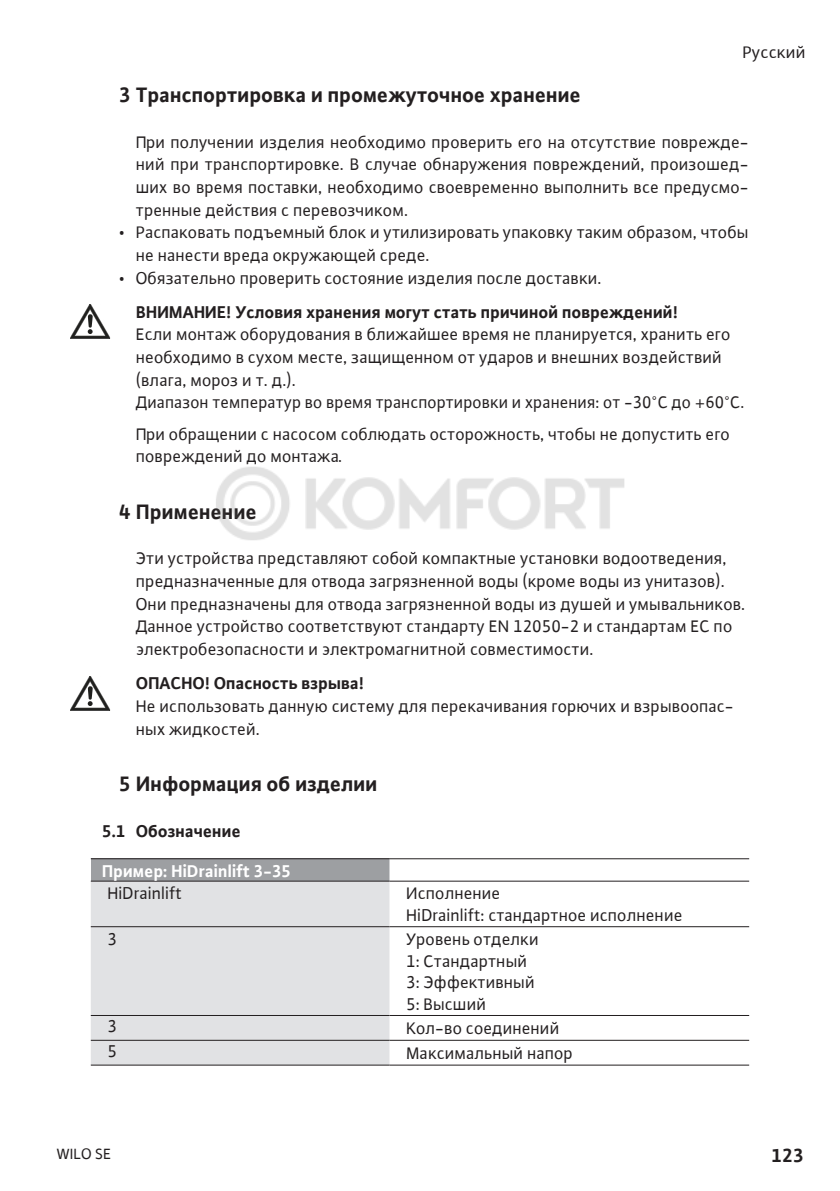
<style>
.page{position:relative;width:840px;height:1191px;background:#fff}
.page>*{position:absolute;margin:0;border:0;box-sizing:border-box;transform-origin:0 0}
.t1{font:700 22px "WILO Plus FM";color:#231f20}
.t2{font:700 20px "WILO Plus FM";color:#231f20}
.Text{font:18px/22.6px "WILO Plus Global";color:#231f20}
.Text-2{font:700 18px "WILO Plus FM";color:#231f20}
.Text-3{font:18px "WILO Plus Global";color:#231f20;scale:.96 1}
.t3{font:700 18px "WILO Plus FM";color:#fff}
.Headlines{font:700 18px "WILO Plus FM";color:#231f20}
.t4{font:16px "WILO Plus Global";color:#231f20}
</style>
<div class="page">
<div style="left:91px;top:858px;width:298px;height:23px;background:#9d9fa2"></div>
<svg style="left:389px;top:859px;width:359px;height:205px"></svg>
<div style="left:91px;top:881px;width:298px;height:183px;background:#e1e2e4"></div>
<hr style="left:389px;top:858px;width:359px;height:1px;background:#231f20">
<hr style="left:389px;top:880px;width:359px;height:1px;background:#231f20">
<hr style="left:91px;top:926px;width:298px;height:1px;background:#231f20">
<hr style="left:389px;top:926px;width:359px;height:1px;background:#231f20">
<hr style="left:91px;top:1015px;width:298px;height:1px;background:#231f20">
<hr style="left:389px;top:1015px;width:359px;height:1px;background:#231f20">
<hr style="left:91px;top:1039px;width:298px;height:1px;background:#231f20">
<hr style="left:389px;top:1039px;width:359px;height:1px;background:#231f20">
<hr style="left:91px;top:1064px;width:298px;height:1px;background:#231f20">
<hr style="left:389px;top:1064px;width:359px;height:1px;background:#231f20">
<hr style="left:91px;top:858px;width:298px;height:1px;background:#231f20">
<hr style="left:91px;top:880px;width:298px;height:1px;background:#231f20">
<img style="left:71px;top:304px;width:40px;height:34px">
<img style="left:71px;top:676px;width:40px;height:34px">
<img style="left:216px;top:467px;width:409px;height:73px">
<p class="Text" style="left:742px;top:40px;width:65px">Русский</p>
<p class="t1" style="left:119px;top:80px;width:463px">3 Транспортировка и промежуточное хранение</p>
<p class="Text" style="left:136px;top:130px;width:614px;text-align:justify">При получении изделия необходимо проверить его на отсутствие поврежде&shy;ний при транспортировке. В случае обнаружения повреждений, произошед&shy;ших во время поставки, необходимо своевременно выполнить все предусмо&shy;тренные действия с перевозчиком.</p>
<p class="Text" style="left:136px;top:221px;width:614px;text-indent:-17px">• Распаковать подъемный блок и утилизировать упаковку таким образом, чтобы не нанести вреда окружающей среде.</p>
<p class="Text" style="left:119px;top:266px;width:484px">• Обязательно проверить состояние изделия после доставки.</p>
<p class="Text-2" style="left:136px;top:299px;width:543px">ВНИМАНИЕ! Условия хранения могут стать причиной повреждений!</p>
<p class="Text" style="left:136px;top:323px;width:596px">Если монтаж оборудования в ближайшее время не планируется, хранить его необходимо в сухом месте, защищенном от ударов и внешних воздействий (влага, мороз и т. д.).</p>
<p class="Text-3" style="left:136px;top:392px;width:635px">Диапазон температур во время транспортировки и хранения: от -30°C до +60°C.</p>
<p class="Text" style="left:136px;top:422px;width:595px">При обращении с насосом соблюдать осторожность, чтобы не допустить его повреждений до монтажа.</p>
<p class="t1" style="left:119px;top:497px;width:139px">4 Применение</p>
<p class="Text" style="left:136px;top:547px;width:610px">Эти устройства представляют собой компактные установки водоотведения, предназначенные для отвода загрязненной воды (кроме воды из унитазов).<br>Они предназначены для отвода загрязненной воды из душей и умывальников.</p>
<p class="Text" style="left:136px;top:615px;width:597px">Данное устройство соответствуют стандарту EN 12050-2 и стандартам ЕС по электробезопасности и электромагнитной совместимости.</p>
<p class="Text-2" style="left:136px;top:671px;width:229px">ОПАСНО! Опасность взрыва!</p>
<p class="Text" style="left:136px;top:694px;width:599px">Не использовать данную систему для перекачивания горючих и взрывоопас&shy;ных жидкостей.</p>
<p class="t1" style="left:119px;top:769px;width:260px">5 Информация об изделии</p>
<p class="Headlines" style="left:102px;top:818px;width:140px">5.1 Обозначение</p>
<p class="t3" style="left:102px;top:858px;width:190px">Пример: HiDrainlift 3-35</p>
<p class="Text" style="left:108px;top:882px;width:76px">HiDrainlift</p>
<p class="Text" style="left:406px;top:882px;width:96px">Исполнение</p>
<p class="Text" style="left:406px;top:903px;width:277px">HiDrainlift: cтандартное исполнение</p>
<p class="Text" style="left:108px;top:927px;width:11px">3</p>
<p class="Text" style="left:406px;top:927px;width:134px">Уровень отделки</p>
<p class="Text" style="left:406px;top:949px;width:122px">1: Стандартный</p>
<p class="Text" style="left:406px;top:970px;width:130px">3: Эффективный</p>
<p class="Text" style="left:406px;top:992px;width:81px">5: Высший</p>
<p class="Text" style="left:108px;top:1014px;width:11px">3</p>
<p class="Text" style="left:406px;top:1016px;width:154px">Кол-во соединений</p>
<p class="Text" style="left:108px;top:1039px;width:11px">5</p>
<p class="Text" style="left:406px;top:1041px;width:168px">Максимальный напор</p>
<p class="t4" style="left:57px;top:1143px;width:56px">WILO SE</p>
<p class="t2" style="left:771px;top:1141px;width:34px">123</p>
</div>
